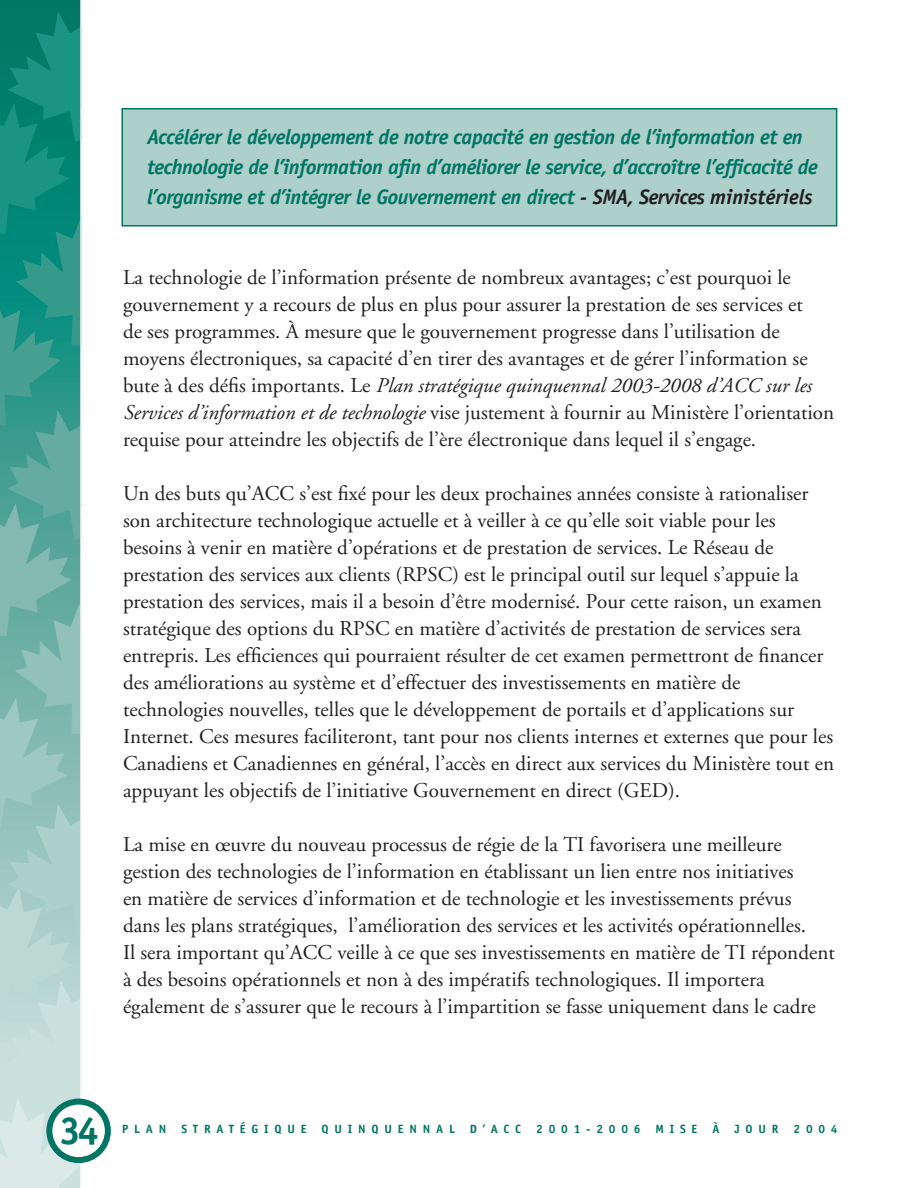
<style>
.page{position:relative;width:918px;height:1188px;background:#fff}
.page>*{position:absolute;margin:0;border:0;box-sizing:border-box;transform-origin:0 0}
.t1{font:700 39px "Officina Sans";color:#007563}
.t2{font:21px/27px "Adobe Garamond";color:#231f20}
.t3{font:italic 700 21px/30px "Officina Sans";letter-spacing:-.025em;color:#007563}
.t4{font:700 12px "Officina Sans";letter-spacing:.485em;color:#007563}
.s1{color:#231f20}
.s2{font-style:italic}
</style>
<div class="page">
<svg style="left:0;top:0;width:82px;height:1188px;background:#6bb3a9"></svg>
<div style="left:49px;top:1102px;width:59px;height:58px;background:#fff;border-radius:50%"></div>
<div style="left:46px;top:1099px;width:65px;height:64px;border:6px solid #007563;border-radius:50%"></div>
<div style="left:122px;top:109px;width:715px;height:117px;background:#add0cb"></div>
<div style="left:122px;top:108px;width:715px;height:118px;border:2px solid #007563"></div>
<p class="t3" style="left:147px;top:122px;width:672px">Accélérer le développement de notre capacité en gestion de l’information et en technologie de l’information afin d’améliorer le service, d’accroître l’efficacité de l’organisme et d’intégrer le Gouvernement en direct <span class="s1">- SMA, Services ministériels</span></p>
<p class="t2" style="left:123px;top:264px;width:713px">La technologie de l’information présente de nombreux avantages; c’est pourquoi le gouvernement y a recours de plus en plus pour assurer la prestation de ses services et<br>de ses programmes. À mesure que le gouvernement progresse dans l’utilisation de moyens électroniques, sa capacité d’en tirer des avantages et de gérer l’information se bute à des défis importants. Le <span class="s2">Plan stratégique quinquennal 2003-2008 d’ACC sur les Services d’information et de technologie</span> vise justement à fournir au Ministère l’orientation requise pour atteindre les objectifs de l’ère électronique dans lequel il s’engage.</p>
<p class="t2" style="left:123px;top:480px;width:713px">Un des buts qu’ACC s’est fixé pour les deux prochaines années consiste à rationaliser son architecture technologique actuelle et à veiller à ce qu’elle soit viable pour les besoins à venir en matière d’opérations et de prestation de services. Le Réseau de prestation des services aux clients (RPSC) est le principal outil sur lequel s’appuie la prestation des services, mais il a besoin d’être modernisé. Pour cette raison, un examen stratégique des options du RPSC en matière d’activités de prestation de services sera entrepris. Les efficiences qui pourraient résulter de cet examen permettront de financer des améliorations au système et d’effectuer des investissements en matière de technologies nouvelles, telles que le développement de portails et d’applications sur Internet. Ces mesures faciliteront, tant pour nos clients internes et externes que pour les Canadiens et Canadiennes en général, l’accès en direct aux services du Ministère tout en appuyant les objectifs de l’initiative Gouvernement en direct (GED).</p>
<p class="t2" style="left:123px;top:831px;width:713px">La mise en œuvre du nouveau processus de régie de la TI favorisera une meilleure gestion des technologies de l’information en établissant un lien entre nos initiatives<br>en matière de services d’information et de technologie et les investissements prévus<br>dans les plans stratégiques, l’amélioration des services et les activités opérationnelles.<br>Il sera important qu’ACC veille à ce que ses investissements en matière de TI répondent à des besoins opérationnels et non à des impératifs technologiques. Il importera également de s’assurer que le recours à l’impartition se fasse uniquement dans le cadre</p>
<h1 class="t1" style="left:59px;top:1106px;width:41px">34</h1>
<p class="t4" style="left:122px;top:1122px;width:717px">PLAN STRATÉGIQUE QUINQUENNAL D’ACC 2001-2006 MISE À JOUR 2004</p>
</div>
